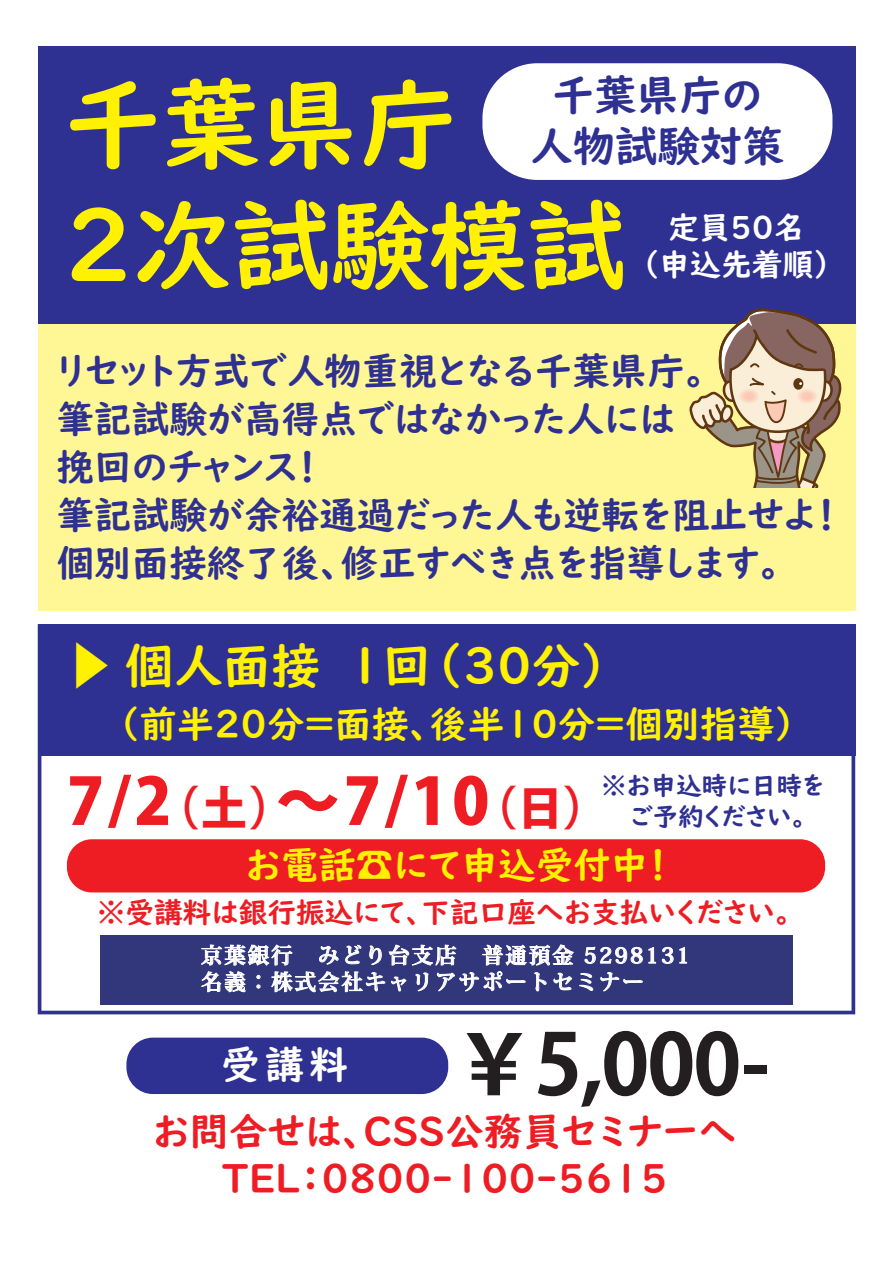
<style>
.page{position:relative;width:893px;height:1263px;background:#fff}
.page>*{position:absolute;margin:0;border:0;box-sizing:border-box;transform-origin:0 0}
.t1{font:98.55px/121.1px "UD Digi Kyokasho NK B";color:#fff101}
.t2{font:700 83.85px "Koz Go Pr 6 N";color:#231f20}
.t3{font:800 64.05px "Koz Go Pr 6 N";color:#ee1d23}
.t4{font:48.9px "UD Digi Kyokasho NK B";color:#fff101}
.t5{font:42.45px/50.8px "UD Digi Kyokasho NK B";color:#2e3092;text-align:center}
.t6{font:38.85px/46.5px "UD Digi Kyokasho NK B";color:#ee1d23;text-align:center}
.t7{font:37.65px/48px "UD Digi Kyokasho NK B";color:#2e3092}
.t8{font:37.35px "UD Digi Kyokasho NK B";color:#fff101}
.t9{font:30.9px/37px "UD Digi Kyokasho NK B";color:#fff;text-align:center}
.t10{font:28.65px "UD Digi Kyokasho NK B";color:#ee1d23}
.t11{font:25.5px/30.6px "UD Digi Kyokasho NK B";color:#2e3092}
.t12{font:700 21.3px/26.5px "Koz Min Pro";letter-spacing:.1em;color:#fff}
.s1{font-family:"Koz Go Pr 6 N"}
.s2{font-size:46.05px}
</style>
<div class="page">
<div style="left:38px;top:324px;width:817px;height:287px;background:#fff695"></div>
<div style="left:38px;top:46px;width:817px;height:278px;background:#2e3092"></div>
<div style="left:482px;top:63px;width:350px;height:117px;background:#fff;border-radius:55px"></div>
<svg style="left:38px;top:756px;width:817px;height:258px"></svg>
<div style="left:38px;top:624px;width:817px;height:132px;background:#2e3092"></div>
<svg style="left:596px;top:756px;width:234px;height:79px"></svg>
<div style="left:126px;top:1037px;width:322px;height:57px;background:#2e3092;border-radius:27px"></div>
<div style="left:67px;top:839px;width:758px;height:53px;background:#ee1d23;border-radius:25px"></div>
<svg style="left:689px;top:308px;width:152px;height:179px"></svg>
<div style="left:100px;top:935px;width:693px;height:70px;background:#32377c"></div>
<svg style="left:662px;top:947px;width:11px;height:17px"></svg>
<svg style="left:679px;top:947px;width:8px;height:16px"></svg>
<svg style="left:201px;top:944px;width:455px;height:49px"></svg>
<p class="t5" style="left:530px;top:70px;width:256px">千葉県庁の人物試験対策</p>
<h1 class="t1" style="left:64px;top:65px;width:564px">千葉県庁<br>2次試験模試</h1>
<p class="t9" style="left:640px;top:209px;width:195px">定員50名<br>（申込先着順）</p>
<p class="t7" style="left:57px;top:347px;width:781px">リセット方式で人物重視となる千葉県庁。<br>筆記試験が高得点ではなかった人には<br>挽回のチャンス！<br>筆記試験が余裕通過だった人も逆転を阻止せよ！個別面接終了後、修正すべき点を指導します。</p>
<p class="t4" style="left:65px;top:636px;width:549px"><span class="s1">▶</span> 個人面接　1回（30分）</p>
<p class="t8" style="left:116px;top:701px;width:685px">（前半20分＝面接、後半10分＝個別指導）</p>
<h3 class="t3" style="left:67px;top:765px;width:544px">7/2<span class="s2">（土）</span>～7/10<span class="s2">（日）</span></h3>
<p class="t11" style="left:601px;top:771px;width:225px">※お申込時に日時を　　ご予約ください。</p>
<p class="t8" style="left:246px;top:842px;width:424px">お電話☎にて申込受付中！</p>
<p class="t10" style="left:97px;top:895px;width:696px">※受講料は銀行振込にて、下記口座へお支払いください。</p>
<p class="t12" style="left:201px;top:941px;width:490px">京葉銀行　みどり台支店　普通預金 5298131名義：株式会社キャリアサポートセミナー</p>
<h2 class="t2" style="left:221px;top:1017px;width:550px"><sup>受講料</sup> ￥5,000-</h2>
<p class="t6" style="left:153px;top:1109px;width:585px">お問合せは、CSS公務員セミナーへ<br>TEL：0800-100-5615</p>
</div>
